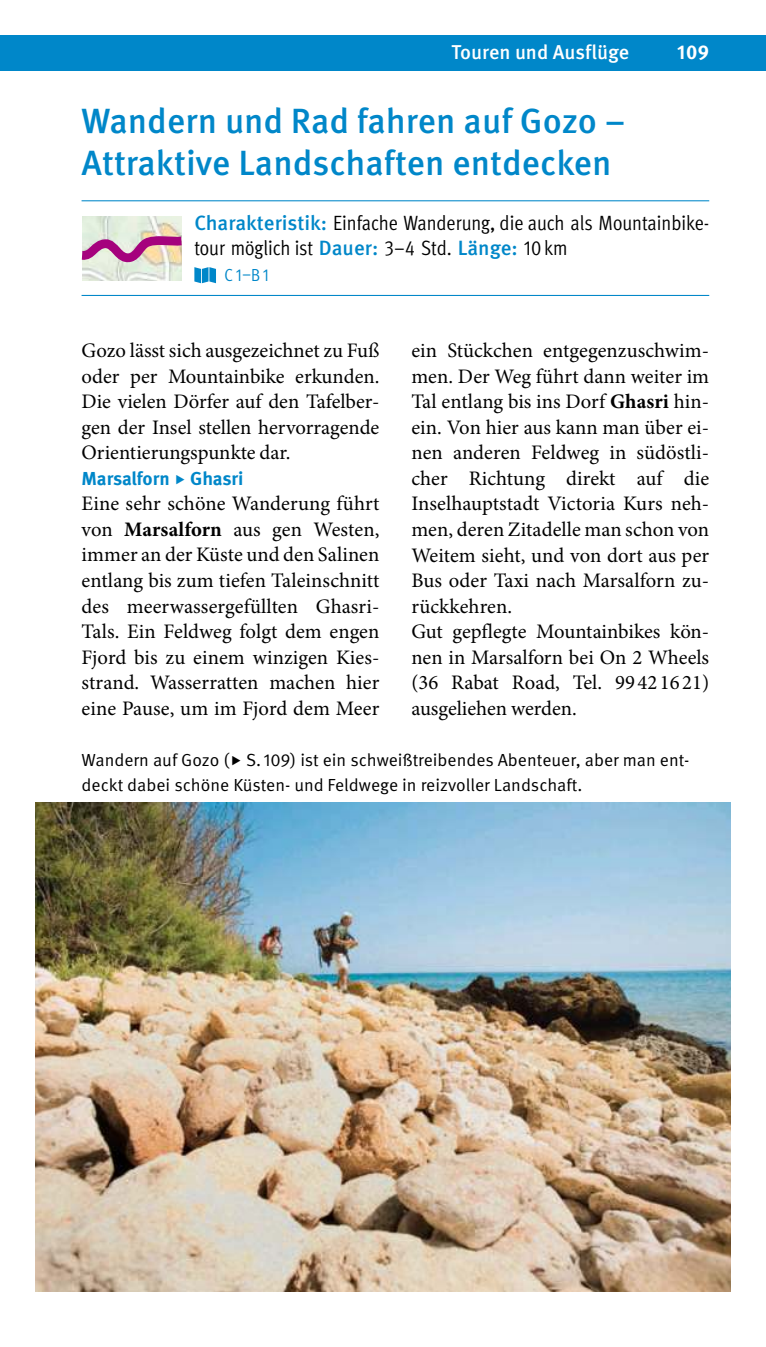
<style>
.page{position:relative;width:766px;height:1347px;background:#fff}
.page>*{position:absolute;margin:0;border:0;box-sizing:border-box;transform-origin:0 0}
.t1{font:500 35px/42.5px "Meta Pro";color:#0087c9}
.t2{font:20.5px/25.5px "Minion Pro";color:#000;text-align:justify}
.t3{font:20.5px/25.5px "Meta Pro Cond Norm";color:#000}
.t4{font:500 20px "Meta Pro";color:#fff}
.t5{font:700 20px "Meta Pro";color:#fff}
.t6{font:700 18.75px "Meta Pro";letter-spacing:-.01em;color:#0087c9}
.t7{font:17.5px/25.5px "Meta Pro Norm";color:#000}
.t8{font:17.5px "Meta Pro Cond Norm";color:#0087c9}
.s1{font-family:"Meta Pro";font-weight:500;color:#0087c9}
.s2{font-weight:700}
</style>
<div class="page">
<div style="left:0;top:35px;width:765px;height:36px;background:#0087c9"></div>
<img style="left:35px;top:802px;width:695px;height:489px">
<hr style="left:81px;top:200px;width:628px;height:1px;background:#0087c9">
<hr style="left:81px;top:295px;width:628px;height:1px;background:#0087c9">
<img style="left:83px;top:216px;width:99px;height:10px">
<svg style="left:81px;top:226px;width:135px;height:57px"></svg>
<p class="t4" style="left:451px;top:42px;width:179px">Touren und Ausflüge</p>
<p class="t5" style="left:677px;top:44px;width:33px">109</p>
<h1 class="t1" style="left:81px;top:100px;width:545px">Wandern und Rad fahren auf Gozo –<br>Attraktive Landschaften entdecken</h1>
<p class="t3" style="left:194px;top:211px;width:516px"><span class="s1">Charakteristik:</span> Einfache Wanderung, die auch als Mountainbike&shy;tour möglich ist <span class="s1">Dauer:</span> 3–4 Std. <span class="s1">Länge:</span> 10 km</p>
<p class="t8" style="left:224px;top:268px;width:46px">C 1–B 1</p>
<p class="t2" style="left:81px;top:339px;width:299px">Gozo lässt sich ausgezeichnet zu Fuß oder per Mountainbike erkunden.<br>Die vielen Dörfer auf den Tafelber&shy;gen der Insel stellen hervorragende Orientierungspunkte dar.</p>
<p class="t6" style="left:81px;top:470px;width:163px">Marsalforn Ghasri</p>
<p class="t2" style="left:81px;top:492px;width:299px">Eine sehr schöne Wanderung führt von <span class="s2">Marsalforn</span> aus gen Westen, immer an der Küste und den Salinen entlang bis zum tiefen Taleinschnitt des meerwassergefüllten Ghasri-Tals. Ein Feldweg folgt dem engen Fjord bis zu einem winzigen Kies&shy;strand. Wasserratten machen hier eine Pause, um im Fjord dem Meer</p>
<p class="t2" style="left:411px;top:339px;width:299px;text-align:left">ein Stückchen entgegenzuschwim&shy;men. Der Weg führt dann weiter im<br>Tal entlang bis ins Dorf <span class="s2">Ghasri</span> hin&shy;ein. Von hier aus kann man über ei&shy;nen anderen Feldweg in südöstli&shy;cher Richtung direkt auf die<br>Inselhauptstadt Victoria Kurs neh&shy;men, deren Zitadelle man schon von<br>Weitem sieht, und von dort aus per<br>Bus oder Taxi nach Marsalforn zu&shy;rückkehren.<br>Gut gepflegte Mountainbikes kön&shy;nen in Marsalforn bei On 2 Wheels (36 Rabat Road, Tel. 99 42 16 21) ausgeliehen werden.</p>
<p class="t7" style="left:81px;top:748px;width:609px">Wandern auf Gozo ( S. 109) ist ein schweißtreibendes Abenteuer, aber man ent&shy;deckt dabei schöne Küsten- und Feldwege in reizvoller Landschaft.</p>
</div>
